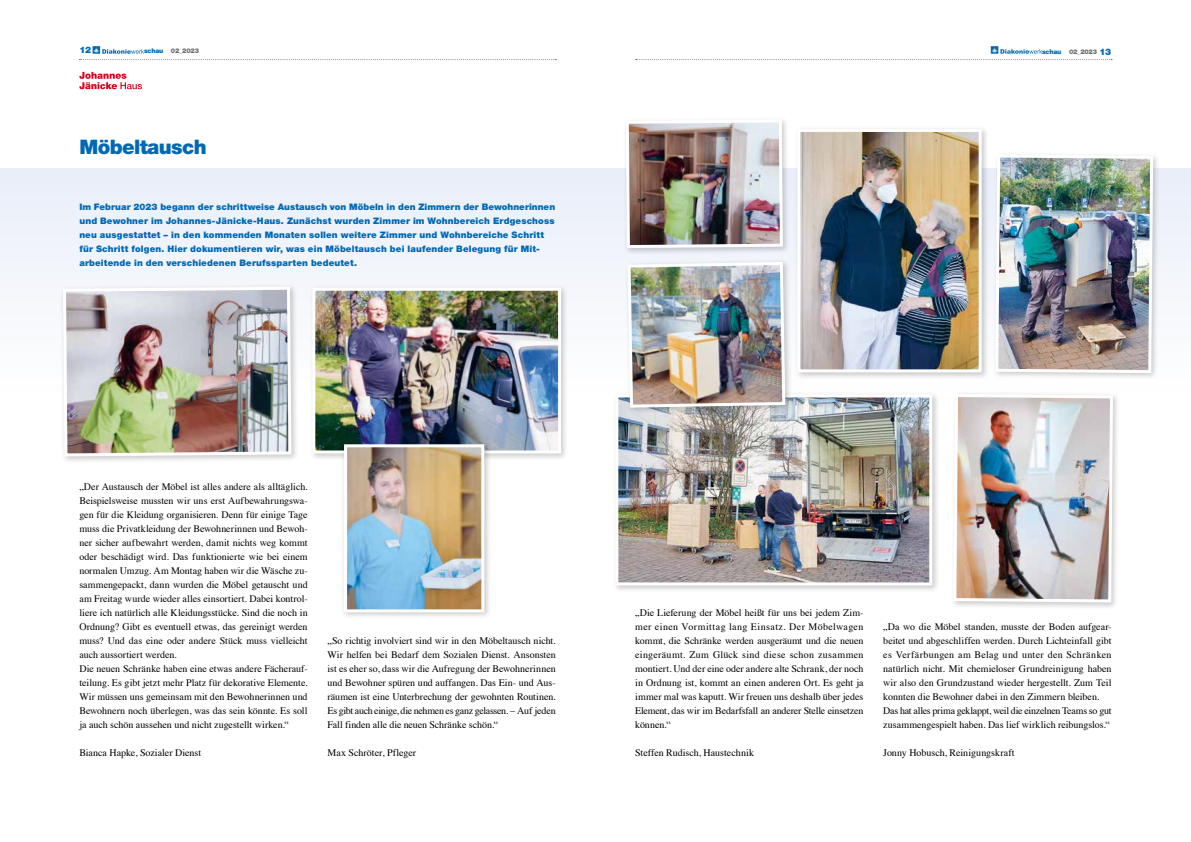
<style>
.page{position:relative;width:1191px;height:842px;background:#fff}
.page>*{position:absolute;margin:0;border:0;box-sizing:border-box;transform-origin:0 0}
.t1{font:900 20px "Helvetica Neue LT Pro";letter-spacing:-.03em;color:#0069b4}
.t2{font:10px/14px "Times";letter-spacing:-.005em;color:#000;text-align:justify}
.t3{font:900 9px/14px "Helvetica Neue LT Pro";letter-spacing:.015em;color:#0069b4}
.t4{font:900 6.5px "Helvetica Neue LT Pro";letter-spacing:-.03em;color:#6f6f6e}
.s1{color:#0069b4}
.s2{font-size:9px;color:#0069b4}
</style>
<div class="page">
<svg style="left:79px;top:46px;width:477px;height:14px"></svg>
<svg style="left:635px;top:46px;width:477px;height:14px"></svg>
<div style="left:0;top:168px;width:1191px;height:224px;background:linear-gradient(to bottom,#e8eef9,#fefefe)"></div>
<svg style="left:79px;top:72px;width:63px;height:17px"></svg>
<div style="left:794px;top:125px;width:195px;height:255px;background:#000;opacity:.21"></div>
<img style="left:801px;top:133px;width:176px;height:235px">
<div style="left:797px;top:129px;width:184px;height:243px;border:3px solid #fff"></div>
<div style="left:622px;top:116px;width:168px;height:139px;background:#000;opacity:.21"></div>
<img style="left:624px;top:118px;width:160px;height:132px">
<div style="left:991px;top:151px;width:169px;height:229px;background:#000;opacity:.21"></div>
<img style="left:993px;top:153px;width:161px;height:222px">
<div style="left:949px;top:391px;width:171px;height:219px;background:#000;opacity:.21"></div>
<img style="left:951px;top:393px;width:163px;height:211px">
<div style="left:60px;top:283px;width:239px;height:181px;background:#000;opacity:.21"></div>
<img style="left:61px;top:285px;width:232px;height:173px">
<div style="left:612px;top:391px;width:327px;height:202px;background:#000;opacity:.21"></div>
<img style="left:619px;top:398px;width:309px;height:183px">
<div style="left:615px;top:394px;width:317px;height:191px;border:3px solid #fff"></div>
<div style="left:624px;top:259px;width:168px;height:156px;background:#000;opacity:.21"></div>
<img style="left:626px;top:260px;width:161px;height:149px">
<div style="left:309px;top:284px;width:259px;height:177px;background:#000;opacity:.21"></div>
<img style="left:316px;top:292px;width:241px;height:157px">
<div style="left:312px;top:288px;width:249px;height:165px;border:3px solid #fff"></div>
<div style="left:340px;top:441px;width:152px;height:179px;background:#000;opacity:.21"></div>
<img style="left:348px;top:448px;width:132px;height:160px">
<div style="left:344px;top:444px;width:140px;height:168px;border:3px solid #fff"></div>
<p class="t3" style="left:79px;top:43px;width:13px">12</p>
<p class="t4" style="left:144px;top:47px;width:56px"><span class="s1">schau</span> 02_2023</p>
<p class="t4" style="left:1042px;top:48px;width:70px"><span class="s1">schau</span> 02_2023 <span class="s2">13</span></p>
<h1 class="t1" style="left:79px;top:135px;width:129px">Möbeltausch</h1>
<p class="t3" style="left:79px;top:200px;width:477px">Im Februar 2023 begann der schrittweise Austausch von Möbeln in den Zimmern der Bewohnerinnen und Bewohner im Johannes-Jänicke-Haus. Zunächst wurden Zimmer im Wohnbereich Erdgeschoss neu ausgestattet – in den kommenden Monaten sollen weitere Zimmer und Wohnbereiche Schritt für Schritt folgen. Hier dokumentieren wir, was ein Möbeltausch bei laufender Belegung für Mit&shy;arbeitende in den verschiedenen Berufssparten bedeutet.</p>
<p class="t2" style="left:79px;top:479px;width:230px;text-align:left">„Der Austausch der Möbel ist alles andere als alltäglich.<br>Beispielsweise mussten wir uns erst Aufbewahrungswa&shy;gen für die Kleidung organisieren. Denn für einige Tage muss die Privatkleidung der Bewohnerinnen und Bewoh&shy;ner sicher aufbewahrt werden, damit nichts weg kommt oder beschädigt wird. Das funktionierte wie bei einem normalen Umzug. Am Montag haben wir die Wäsche zu&shy;sammengepackt, dann wurden die Möbel getauscht und am Freitag wurde wieder alles einsortiert. Dabei kontrol&shy;liere ich natürlich alle Kleidungsstücke. Sind die noch in Ordnung? Gibt es eventuell etwas, das gereinigt werden muss? Und das eine oder andere Stück muss vielleicht auch aussortiert werden.<br>Die neuen Schränke haben eine etwas andere Fächerauf&shy;teilung. Es gibt jetzt mehr Platz für dekorative Elemente.<br>Wir müssen uns gemeinsam mit den Bewohnerinnen und Bewohnern noch überlegen, was das sein könnte. Es soll ja auch schön aussehen und nicht zugestellt wirken.“</p>
<p class="t2" style="left:79px;top:745px;width:123px">Bianca Hapke, Sozialer Dienst</p>
<p class="t2" style="left:327px;top:633px;width:230px">„So richtig involviert sind wir in den Möbeltausch nicht.<br>Wir helfen bei Bedarf dem Sozialen Dienst. Ansonsten ist es eher so, dass wir die Aufregung der Bewohnerinnen und Bewohner spüren und auffangen. Das Ein- und Aus&shy;räumen ist eine Unterbrechung der gewohnten Routinen.<br>Es gibt auch einige, die nehmen es ganz gelassen. – Auf jeden Fall finden alle die neuen Schränke schön.“</p>
<p class="t2" style="left:327px;top:745px;width:90px">Max Schröter, Pfleger</p>
<p class="t2" style="left:635px;top:605px;width:230px">„Die Lieferung der Möbel heißt für uns bei jedem Zim&shy;mer einen Vormittag lang Einsatz. Der Möbelwagen kommt, die Schränke werden ausgeräumt und die neuen eingeräumt. Zum Glück sind diese schon zusammen montiert. Und der eine oder andere alte Schrank, der noch in Ordnung ist, kommt an einen anderen Ort. Es geht ja immer mal was kaputt. Wir freuen uns deshalb über jedes Element, das wir im Bedarfsfall an anderer Stelle einsetzen können.“</p>
<p class="t2" style="left:635px;top:745px;width:120px">Steffen Rudisch, Haustechnik</p>
<p class="t2" style="left:883px;top:619px;width:230px;text-align:left">„Da wo die Möbel standen, musste der Boden aufgear&shy;beitet und abgeschliffen werden. Durch Lichteinfall gibt es Verfärbungen am Belag und unter den Schränken natürlich nicht. Mit chemieloser Grundreinigung haben wir also den Grundzustand wieder hergestellt. Zum Teil konnten die Bewohner dabei in den Zimmern bleiben.<br>Das hat alles prima geklappt, weil die einzelnen Teams so gut zusammengespielt haben. Das lief wirklich reibungslos.“</p>
<p class="t2" style="left:883px;top:745px;width:133px">Jonny Hobusch, Reinigungskraft</p>
</div>
